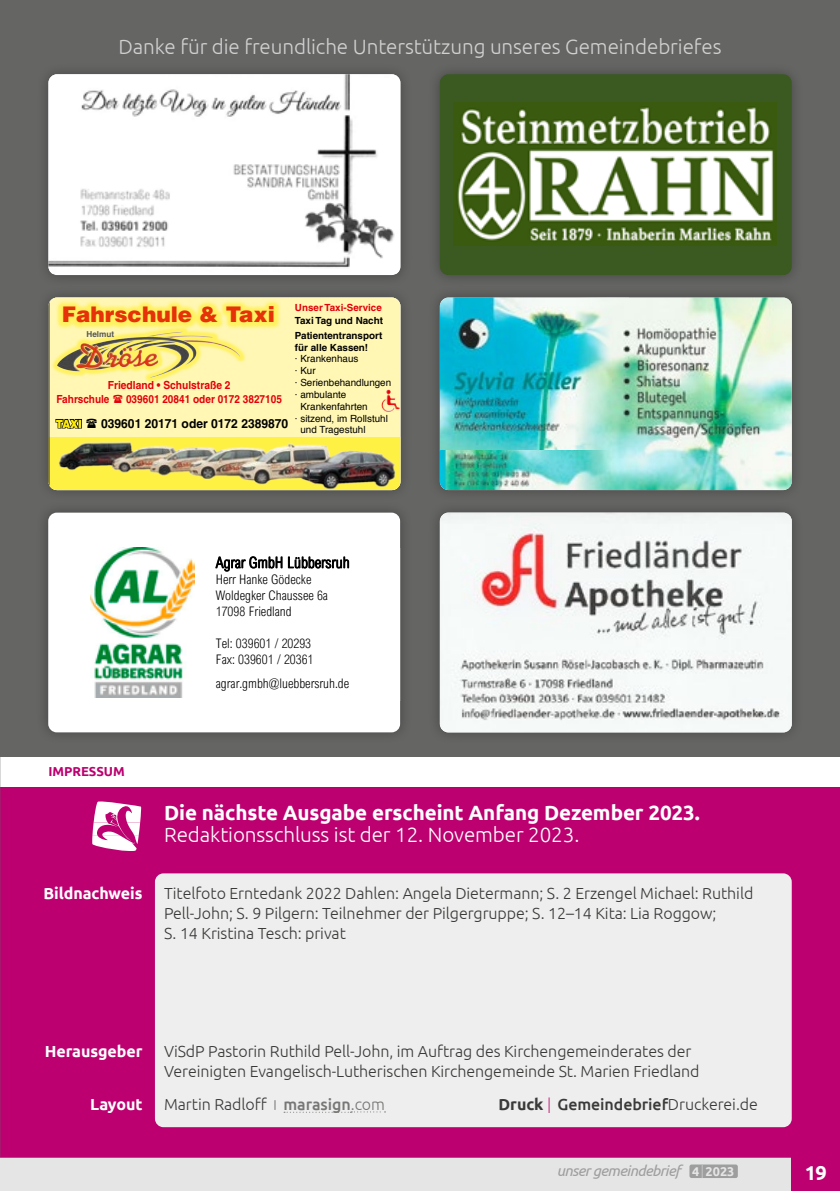
<style>
.page{position:relative;width:840px;height:1191px;background:#fff}
.page>*{position:absolute;margin:0;border:0;box-sizing:border-box;transform-origin:0 0}
.t1{font:900 21.6px "Helvetica LT";color:#e63209}
.Impressum{font:700 20.6px/22px "Ubuntu";letter-spacing:-.005em;color:#fff}
.Normaltext{font:300 20.6px "Ubuntu";letter-spacing:-.005em;color:#d1d1d1}
.t2{font:700 20px "Ubuntu";color:#fff}
.Impressum-2{font:300 16px/20px "Ubuntu";letter-spacing:-.005em;color:#3a3a39}
.Impressum-3{font:500 16px "Ubuntu";letter-spacing:-.005em;color:#3a3a39}
.Impressum-4{font:700 16px "Ubuntu";letter-spacing:-.005em;color:#fff}
.t3{font:300 15.4px "Arial Nova Cond";color:#000}
.t4{font:italic 15px "Ubuntu";letter-spacing:-.04em;color:#9e9e9e}
.t5{font:300 13.2px/16px "Arial Nova Cond";color:#000}
.Normaltext-2{font:700 13px "Ubuntu";letter-spacing:-.005em;color:#bc0070}
.t6{font:700 12.6px "Helvetica LT";color:#000;scale:.95 1}
.t7{font:700 12.6px "Ubuntu";color:#e5e5e5}
.t8{font:700 11.2px/13.4px "Helvetica LT";color:#e3000b;scale:.92 1}
.t9{font:700 11.2px "Helvetica LT";color:#e3000b;scale:.9 1}
.t10{font:900 11.2px "Helvetica LT";color:#ffed00;scale:.9 1}
.t11{font:9.8px "Helvetica";color:#000}
.t12{font:700 9.8px/13.4px "Helvetica LT";color:#e3000b}
.t13{font:700 9.8px "Helvetica LT";color:#000}
.t14{font:700 8.2px "Helvetica LT";color:#565655}
.s1{color:#000}
.s2{font-weight:300}
.s3{font-size:10px}
.s4{font-weight:500;color:#777776}
.s5{color:#777776}
.s6{font-weight:700}
.s7{font-weight:300;color:#c22b7c}
.s8{font-weight:700;font-style:normal;font-size:12.6px;color:#e5e5e5}
</style>
<div class="page">
<div style="left:0;top:0;width:839px;height:756px;background:#656564"></div>
<div style="left:427px;top:500px;width:376px;height:245px;background:#60605f"></div>
<img style="left:439px;top:512px;width:352px;height:220px">
<div style="left:36px;top:286px;width:376px;height:216px;background:#000;opacity:.3"></div>
<img style="left:48px;top:298px;width:352px;height:192px">
<div style="left:427px;top:286px;width:376px;height:216px;background:#616160"></div>
<img style="left:439px;top:298px;width:136px;height:152px">
<img style="left:439px;top:450px;width:136px;height:40px">
<img style="left:575px;top:298px;width:216px;height:192px">
<div style="left:36px;top:500px;width:376px;height:245px;background:#60605f"></div>
<div style="left:48px;top:512px;width:352px;height:220px;background:#fff;border-radius:9px"></div>
<img style="left:90px;top:547px;width:105px;height:150px">
<div style="left:0;top:787px;width:839px;height:391px;background:#bc0070"></div>
<svg style="left:92px;top:801px;width:49px;height:50px"></svg>
<div style="left:155px;top:873px;width:636px;height:254px;background:#eee;border-radius:9px"></div>
<div style="left:427px;top:62px;width:376px;height:225px;background:#60605f"></div>
<div style="left:439px;top:74px;width:352px;height:201px;background:#3a5a21;border-radius:9px"></div>
<img style="left:453px;top:103px;width:323px;height:142px">
<div style="left:36px;top:62px;width:376px;height:225px;background:#000;opacity:.3"></div>
<img style="left:48px;top:74px;width:352px;height:199px">
<svg style="left:284px;top:1111px;width:101px;height:1px"></svg>
<div style="left:0;top:1157px;width:839px;height:34px;background:#e5e5e5"></div>
<div style="left:791px;top:1157px;width:48px;height:34px;background:#bc0070"></div>
<div style="left:689px;top:1164px;width:48px;height:14px;background:#9e9e9e;border-radius:2px"></div>
<svg style="left:701px;top:1164px;width:1px;height:14px"></svg>
<svg style="left:113px;top:394px;width:9px;height:9px"></svg>
<svg style="left:55px;top:416px;width:42px;height:13px"></svg>
<p class="Normaltext" style="left:118px;top:34px;width:604px">Danke für die freundliche Unterstützung unseres Gemeindebriefes</p>
<p class="t12" style="left:295px;top:300px;width:89px">Unser Taxi-Service<br><span class="s1">Taxi Tag und Nacht</span></p>
<p class="t13" style="left:295px;top:329px;width:89px">Patiententransport</p>
<p class="t13" style="left:295px;top:341px;width:75px">für alle Kassen!</p>
<p class="t11" style="left:295px;top:351px;width:65px">· Krankenhaus</p>
<p class="t11" style="left:295px;top:363px;width:22px">· Kur</p>
<p class="t11" style="left:295px;top:375px;width:98px">· Serienbehandlungen</p>
<p class="t11" style="left:295px;top:387px;width:53px">· ambulante</p>
<p class="t11" style="left:300px;top:399px;width:69px">Krankenfahrten</p>
<p class="t11" style="left:295px;top:410px;width:94px">· sitzend, im Rollstuhl</p>
<p class="t11" style="left:300px;top:422px;width:67px">und Tragestuhl</p>
<p class="t1" style="left:62px;top:300px;width:215px">Fahrschule &amp; Taxi</p>
<p class="t14" style="left:86px;top:329px;width:29px">Helmut</p>
<p class="t8" style="left:56px;top:379px;width:191px;text-indent:51px">Friedland • Schulstraße 2<br>Fahrschule</p>
<p class="t9" style="left:126px;top:392px;width:175px">039601 20841 oder 0172 3827105</p>
<p class="t10" style="left:56px;top:416px;width:31px">TAXI</p>
<p class="t6" style="left:101px;top:415px;width:198px">039601 20171 oder 0172 2389870</p>
<p class="t3" style="left:216px;top:553px;width:135px">Agrar GmbH Lübbersruh</p>
<p class="t5" style="left:216px;top:571px;width:114px">Herr Hanke Gödecke<br>Woldegker Chaussee 6a<br>17098 Friedland</p>
<p class="t5" style="left:216px;top:635px;width:99px">Tel: 039601 / 20293<br>Fax: 039601 / 20361</p>
<p class="t5" style="left:216px;top:675px;width:135px">agrar.gmbh@luebbersruh.de</p>
<p class="Normaltext-2" style="left:48px;top:764px;width:78px">IMPRESSUM</p>
<p class="Impressum-4" style="left:43px;top:883px;width:100px">Bildnachweis</p>
<p class="Impressum" style="left:164px;top:801px;width:537px">Die nächste Ausgabe erscheint Anfang Dezember 2023.<br><span class="s2">Redaktionsschluss ist der 12. November 2023.</span></p>
<p class="Impressum-2" style="left:164px;top:883px;width:590px">Titelfoto Erntedank 2022 Dahlen: Angela Dietermann; S. 2 Erzengel Michael: Ruthild<br>Pell-John; S. 9 Pilgern: Teilnehmer der Pilgergruppe; S. 12–14 Kita: Lia Roggow;<br>S. 14 Kristina Tesch: privat</p>
<p class="Impressum-4" style="left:45px;top:1042px;width:99px">Herausgeber</p>
<p class="Impressum-4" style="left:90px;top:1094px;width:54px">Layout</p>
<p class="Impressum-2" style="left:164px;top:1041px;width:536px">ViSdP Pastorin Ruthild Pell-John, im Auftrag des Kirchengemeinderates der<br>Vereinigten Evangelisch-Lutherischen Kirchengemeinde St. Marien Friedland</p>
<p class="Impressum-2" style="left:164px;top:1094px;width:222px">Martin Radloff <span class="s3">|</span> <span class="s4">marasign</span><span class="s5">.com</span></p>
<p class="Impressum-3" style="left:498px;top:1094px;width:261px"><span class="s6">Druck</span> <span class="s7">|</span> Gemeindebrief<span class="s2">Druckerei.de</span></p>
<p class="t4" style="left:556px;top:1161px;width:179px">unser gemeindebrief <span class="s8">4 2023</span></p>
<p class="t2" style="left:804px;top:1160px;width:23px">19</p>
<p class="t7" style="left:691px;top:1163px;width:9px">1</p>
<p class="t7" style="left:719px;top:1163px;width:16px">19</p>
</div>
